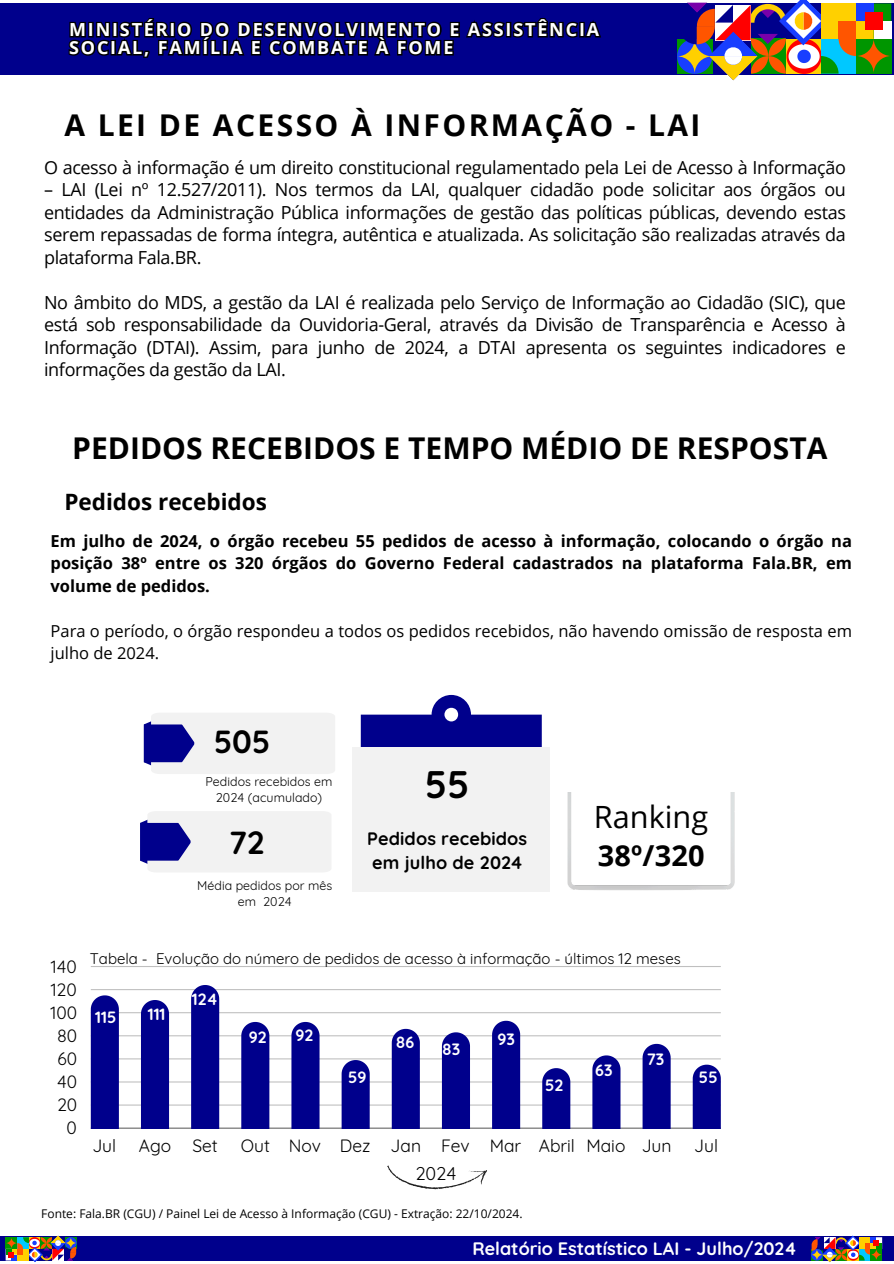
<style>
.page{position:relative;width:894px;height:1264px;background:#fff}
.page>*{position:absolute;margin:0;border:0;box-sizing:border-box;transform-origin:0 0}
.t1{font:700 38.7px "Quicksand";color:#000}
.t2{font:700 32.1px "Quicksand";color:#000}
.t3{font:30.6px "Open Sans";color:#000}
.t4{font:700 30px "Open Sans";color:#000}
.t5{font:700 30px "Open Sans";letter-spacing:.08em;color:#000}
.t6{font:700 28.95px "Open Sans";letter-spacing:.005em;color:#000}
.t7{font:700 22.5px "Open Sans";color:#000}
.t8{font:18px/22.5px "Open Sans";letter-spacing:-.02em;color:#000;text-align:justify}
.t9{font:700 18px/18px "Open Sans";letter-spacing:.1em;color:#fff}
.t10{font:700 18px "Quicksand";color:#fefefe}
.t11{font:700 18px/23.7px "Quicksand";letter-spacing:.005em;color:#000}
.t12{font:18px "Quicksand";color:#000}
.t13{font:17.4px "Quicksand";color:#000}
.t14{font:700 16.5px/22.5px "Open Sans";color:#000;text-align:justify}
.t15{font:16.5px/22.5px "Open Sans";color:#000}
.t16{font:700 16.35px "Quicksand";color:#fefefe}
.t17{font:15px "Quicksand";color:#000}
.t18{font:12.45px/16.5px "Quicksand";letter-spacing:.005em;color:#000;text-align:center}
.t19{font:12px "Open Sans";color:#000}
</style>
<div class="page">
<div style="left:0;top:3px;width:893px;height:72px;background:#00008c"></div>
<svg style="left:677px;top:0;width:214px;height:81px"></svg>
<div style="left:0;top:1236px;width:893px;height:24px;background:#00008c"></div>
<svg style="left:6px;top:1235px;width:70px;height:27px"></svg>
<svg style="left:811px;top:1235px;width:70px;height:27px"></svg>
<hr style="left:91px;top:1127px;width:629px;height:1px;background:#c3c3c3">
<hr style="left:91px;top:1104px;width:629px;height:1px;background:#e0e0e0">
<hr style="left:91px;top:1081px;width:629px;height:1px;background:#dbdbdb">
<hr style="left:91px;top:1058px;width:629px;height:1px;background:#d5d5d5">
<hr style="left:91px;top:1035px;width:629px;height:1px;background:#cfcfcf">
<hr style="left:91px;top:1012px;width:629px;height:1px;background:#c9c9c9">
<hr style="left:91px;top:989px;width:629px;height:1px;background:#c3c3c3">
<hr style="left:91px;top:965px;width:629px;height:2px;background:#000;opacity:.25">
<div style="left:91px;top:995px;width:28px;height:133px;background:#00008c"></div>
<div style="left:141px;top:1000px;width:28px;height:128px;background:#00008c"></div>
<div style="left:191px;top:985px;width:28px;height:143px;background:#00008c"></div>
<svg style="left:241px;top:1021px;width:28px;height:107px;background:#0b0b91"></svg>
<svg style="left:291px;top:1021px;width:28px;height:107px;background:#0c0c91"></svg>
<svg style="left:341px;top:1060px;width:28px;height:68px;background:#0f0f93"></svg>
<svg style="left:391px;top:1028px;width:29px;height:100px;background:#111193"></svg>
<div style="left:442px;top:1032px;width:28px;height:96px;background:#00008c"></div>
<svg style="left:492px;top:1020px;width:28px;height:108px;background:#090990"></svg>
<svg style="left:542px;top:1068px;width:28px;height:60px;background:#0f0f92"></svg>
<svg style="left:592px;top:1055px;width:28px;height:73px;background:#0e0e92"></svg>
<svg style="left:642px;top:1043px;width:28px;height:85px;background:#0f0f93"></svg>
<svg style="left:692px;top:1064px;width:28px;height:64px;background:#131394"></svg>
<svg style="left:387px;top:1165px;width:100px;height:25px"></svg>
<svg style="left:361px;top:695px;width:180px;height:52px"></svg>
<div style="left:352px;top:747px;width:197px;height:144px;background:#f2f2f2"></div>
<img style="left:567px;top:792px;width:167px;height:98px">
<svg style="left:144px;top:713px;width:191px;height:61px"></svg>
<svg style="left:140px;top:811px;width:191px;height:61px"></svg>
<svg style="left:68px;top:18px;width:533px;height:40px"></svg>
<p class="t9" style="left:69px;top:20px;width:531px">MINISTÉRIO DO DESENVOLVIMENTO E ASSISTÊNCIA<br>SOCIAL, FAMÍLIA E COMBATE À FOME</p>
<p class="t5" style="left:64px;top:104px;width:637px">A LEI DE ACESSO À INFORMAÇÃO - LAI</p>
<p class="t8" style="left:44px;top:155px;width:803px">O acesso à informação é um direito constitucional regulamentado pela Lei de Acesso à Informação</p>
<p class="t8" style="left:44px;top:178px;width:803px">– LAI (Lei nº 12.527/2011). Nos termos da LAI, qualquer cidadão pode solicitar aos órgãos ou entidades da Administração Pública informações de gestão das políticas públicas, devendo estas serem repassadas de forma íntegra, autêntica e atualizada. As solicitação são realizadas através da plataforma Fala.BR.</p>
<h5 class="t8" style="left:44px;top:290px;width:803px">No âmbito do MDS, a gestão da LAI é realizada pelo Serviço de Informação ao Cidadão (SIC), que está sob responsabilidade da Ouvidoria-Geral, através da Divisão de Transparência e Acesso à Informação (DTAI). Assim, para junho de 2024, a DTAI apresenta os seguintes indicadores e informações da gestão da LAI.</h5>
<p class="t4" style="left:72px;top:427px;width:756px">PEDIDOS RECEBIDOS E TEMPO MÉDIO DE RESPOSTA</p>
<h2 class="t7" style="left:64px;top:486px;width:204px">Pedidos recebidos</h2>
<p class="t14" style="left:51px;top:529px;width:802px">Em julho de 2024, o órgão recebeu 55 pedidos de acesso à informação, colocando o órgão na posição 38º entre os 320 órgãos do Governo Federal cadastrados na plataforma Fala.BR, em volume de pedidos.</p>
<p class="t15" style="left:51px;top:619px;width:802px">Para o período, o órgão respondeu a todos os pedidos recebidos, não havendo omissão de resposta em julho de 2024.</p>
<h6 class="t2" style="left:213px;top:721px;width:58px">505</h6>
<p class="t18" style="left:205px;top:772px;width:129px">Pedidos recebidos em<br>2024 (acumulado)</p>
<p class="t2" style="left:229px;top:821px;width:37px">72</p>
<p class="t18" style="left:197px;top:876px;width:137px">Média pedidos por mês em 2024</p>
<p class="t1" style="left:425px;top:759px;width:46px">55</p>
<p class="t11" style="left:367px;top:826px;width:161px">Pedidos recebidos em julho de 2024</p>
<p class="t3" style="left:593px;top:795px;width:116px">Ranking</p>
<h3 class="t6" style="left:597px;top:834px;width:108px">38º/320</h3>
<p class="t13" style="left:51px;top:955px;width:27px">140</p>
<p class="t13" style="left:51px;top:978px;width:27px">120</p>
<p class="t13" style="left:51px;top:1001px;width:28px">100</p>
<p class="t13" style="left:57px;top:1024px;width:22px">80</p>
<p class="t13" style="left:57px;top:1047px;width:21px">60</p>
<p class="t13" style="left:57px;top:1070px;width:22px">40</p>
<p class="t13" style="left:57px;top:1093px;width:22px">20</p>
<p class="t13" style="left:66px;top:1116px;width:12px">0</p>
<h6 class="t17" style="left:90px;top:948px;width:592px">Tabela - Evolução do número de pedidos de acesso à informação - últimos 12 meses</h6>
<p class="t16" style="left:95px;top:1007px;width:23px">115</p>
<p class="t16" style="left:148px;top:1003px;width:19px">111</p>
<p class="t16" style="left:192px;top:989px;width:28px">124</p>
<h1 class="t16" style="left:249px;top:1026px;width:19px">92</h1>
<p class="t16" style="left:295px;top:1024px;width:19px">92</p>
<p class="t16" style="left:348px;top:1066px;width:20px">59</p>
<h1 class="t16" style="left:395px;top:1031px;width:20px">86</h1>
<p class="t16" style="left:442px;top:1038px;width:20px">83</p>
<p class="t16" style="left:497px;top:1028px;width:19px">93</p>
<p class="t16" style="left:545px;top:1074px;width:20px">52</p>
<p class="t16" style="left:595px;top:1059px;width:19px">63</p>
<h3 class="t16" style="left:646px;top:1048px;width:19px">73</h3>
<p class="t16" style="left:698px;top:1066px;width:20px">55</p>
<p class="t13" style="left:92px;top:1134px;width:25px">Jul</p>
<p class="t13" style="left:139px;top:1134px;width:80px">Ago Set</p>
<p class="t13" style="left:241px;top:1134px;width:432px">Out Nov Dez Jan Fev Mar Abril Maio Jun</p>
<p class="t13" style="left:694px;top:1134px;width:25px">Jul</p>
<h4 class="t12" style="left:415px;top:1162px;width:43px">2024</h4>
<p class="t19" style="left:41px;top:1205px;width:483px">Fonte: Fala.BR (CGU) / Painel Lei de Acesso à Informação (CGU) - Extração: 22/10/2024.</p>
<p class="t10" style="left:472px;top:1236px;width:326px">Relatório Estatístico LAI - Julho/2024</p>
</div>
